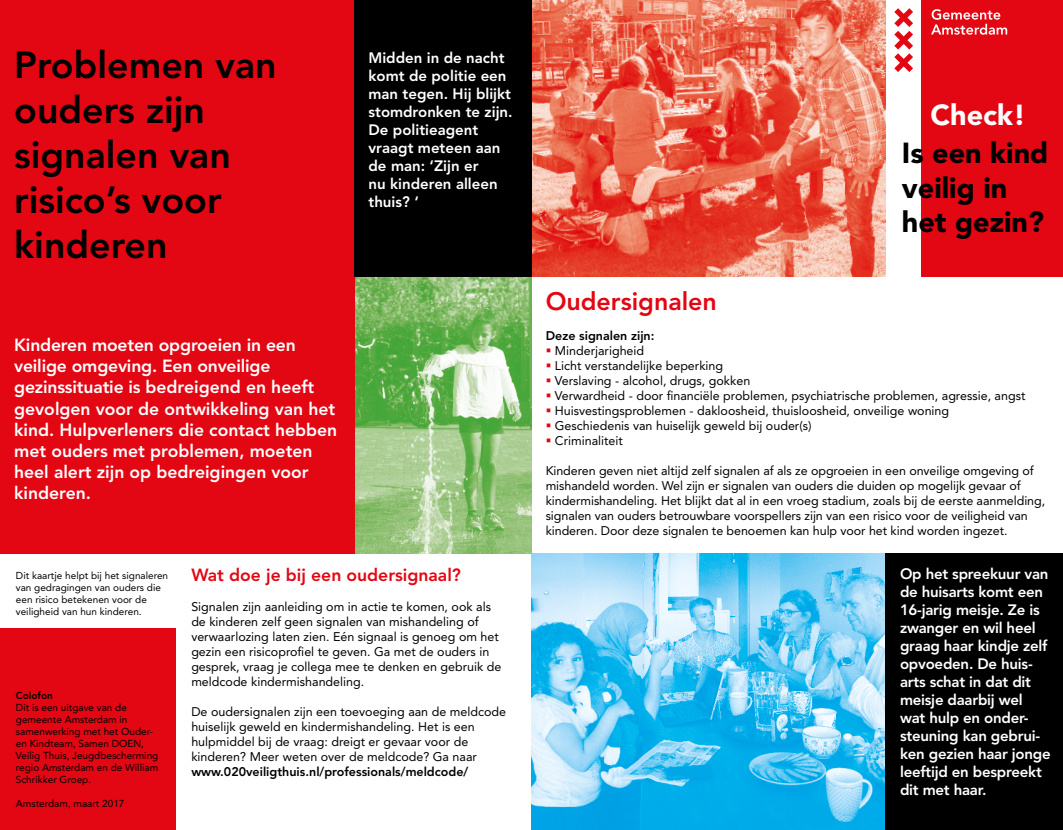
<style>
.page{position:relative;width:1063px;height:830px;background:#fff}
.page>*{position:absolute;margin:0;border:0;box-sizing:border-box;transform-origin:0 0}
.t1{font:800 37.5px/45px "Avenir LT Std";color:#000}
.t2{font:900 28.75px "Avenir LT Std";color:#000}
.t3{font:900 28.75px "Avenir LT Std";color:#fff}
.t4{font:800 25px "Avenir LT Std";color:#e30613}
.t5{font:800 17.5px/21px "Avenir LT Std";color:#fff}
.t6{font:800 17.5px "Avenir LT Std";color:#e30613}
.t7{font:800 15px/18px "Avenir LT Std";letter-spacing:-.015em;color:#fff}
.t8{font:12.5px/15px "Avenir LT Std";color:#000}
.t9{font:800 12.5px "Avenir LT Std";color:#000}
.t10{font:10px/12px "Avenir LT Std";color:#000}
.t11{font:800 10px "Avenir LT Std";color:#000}
.s1{font-weight:800}
.s2{color:#e30613}
</style>
<div class="page">
<img style="left:531px;top:553px;width:355px;height:276px">
<img style="left:531px;top:0;width:355px;height:276px">
<img style="left:354px;top:276px;width:177px;height:277px">
<div style="left:0;top:0;width:354px;height:553px;background:#e30613"></div>
<div style="left:354px;top:0;width:177px;height:276px;background:#000"></div>
<div style="left:886px;top:553px;width:177px;height:276px;background:#000"></div>
<div style="left:0;top:628px;width:176px;height:201px;background:#e30613"></div>
<div style="left:921px;top:0;width:142px;height:276px;background:#e30613"></div>
<svg style="left:931px;top:9px;width:76px;height:26px"></svg>
<svg style="left:894px;top:8px;width:19px;height:64px"></svg>
<p class="t1" style="left:14px;top:43px;width:264px">Problemen van ouders zijn signalen van risico’s voor kinderen</p>
<p class="t5" style="left:14px;top:335px;width:325px">Kinderen moeten opgroeien in een veilige omgeving. Een onveilige gezinssituatie is bedreigend en heeft gevolgen voor de ontwikkeling van het kind. Hulpverleners die contact hebben met ouders met problemen, moeten heel alert zijn op bedreigingen voor kinderen.</p>
<p class="t7" style="left:369px;top:49px;width:146px">Midden in de nacht komt de politie een man tegen. Hij blijkt stomdronken te zijn.</p>
<p class="t7" style="left:369px;top:121px;width:133px">De politieagent vraagt meteen aan de man: ‘Zijn er<br>nu kinderen alleen thuis? ‘</p>
<p class="t10" style="left:16px;top:569px;width:154px">Dit kaartje helpt bij het signaleren van gedragingen van ouders die een risico betekenen voor de veiligheid van hun kinderen.</p>
<p class="t11" style="left:16px;top:689px;width:39px">Colofon</p>
<p class="t10" style="left:16px;top:701px;width:144px">Dit is een uitgave van de gemeente Amsterdam in samenwerking met het Ouder&shy;en Kindteam, Samen DOEN,<br>Veilig Thuis, Jeugdbescherming regio Amsterdam en de William<br>Schrikker Groep.</p>
<p class="t10" style="left:16px;top:797px;width:110px">Amsterdam, maart 2017</p>
<p class="t6" style="left:191px;top:564px;width:271px">Wat doe je bij een oudersignaal?</p>
<p class="t8" style="left:191px;top:598px;width:312px">Signalen zijn aanleiding om in actie te komen, ook als de kinderen zelf geen signalen van mishandeling of verwaarlozing laten zien. Eén signaal is genoeg om het gezin een risicoprofiel te geven. Ga met de ouders in gesprek, vraag je collega mee te denken en gebruik de meldcode kindermishandeling.</p>
<p class="t8" style="left:191px;top:703px;width:316px">De oudersignalen zijn een toevoeging aan de meldcode huiselijk geweld en kindermishandeling. Het is een hulpmiddel bij de vraag: dreigt er gevaar voor de kinderen? Meer weten over de meldcode? Ga naar <span class="s1">www.020veiligthuis.nl/professionals/meldcode/</span></p>
<p class="t3" style="left:931px;top:97px;width:97px">Check!</p>
<p class="t2" style="left:902px;top:136px;width:148px">Is een kind</p>
<p class="t2" style="left:902px;top:170px;width:107px">veilig in</p>
<p class="t2" style="left:902px;top:205px;width:144px">het gezin?</p>
<p class="t4" style="left:546px;top:286px;width:173px">Oudersignalen</p>
<p class="t9" style="left:546px;top:328px;width:110px">Deze signalen zijn:</p>
<p class="t8" style="left:546px;top:343px;width:100px"><span class="s2">▪</span> Minderjarigheid</p>
<p class="t8" style="left:546px;top:358px;width:179px"><span class="s2">▪</span> Licht verstandelijke beperking</p>
<p class="t8" style="left:546px;top:373px;width:206px"><span class="s2">▪</span> Verslaving - alcohol, drugs, gokken</p>
<p class="t8" style="left:546px;top:388px;width:481px"><span class="s2">▪</span> Verwardheid - door financiële problemen, psychiatrische problemen, agressie, angst</p>
<p class="t8" style="left:546px;top:403px;width:405px"><span class="s2">▪</span> Huisvestingsproblemen - dakloosheid, thuisloosheid, onveilige woning</p>
<p class="t8" style="left:546px;top:418px;width:267px"><span class="s2">▪</span> Geschiedenis van huiselijk geweld bij ouder(s)</p>
<p class="t8" style="left:546px;top:433px;width:79px"><span class="s2">▪</span> Criminaliteit</p>
<p class="t8" style="left:546px;top:463px;width:501px">Kinderen geven niet altijd zelf signalen af als ze opgroeien in een onveilige omgeving of mishandeld worden. Wel zijn er signalen van ouders die duiden op mogelijk gevaar of kindermishandeling. Het blijkt dat al in een vroeg stadium, zoals bij de eerste aanmelding, signalen van ouders betrouwbare voorspellers zijn van een risico voor de veiligheid van kinderen. Door deze signalen te benoemen kan hulp voor het kind worden ingezet.</p>
<p class="t7" style="left:900px;top:564px;width:150px">Op het spreekuur van de huisarts komt een<br>16-jarig meisje. Ze is zwanger en wil heel graag haar kindje zelf opvoeden. De huis&shy;arts schat in dat dit meisje daarbij wel</p>
<p class="t7" style="left:900px;top:708px;width:152px">wat hulp en onder&shy;steuning kan gebrui&shy;ken gezien haar jonge leeftijd en bespreekt dit met haar.</p>
</div>
